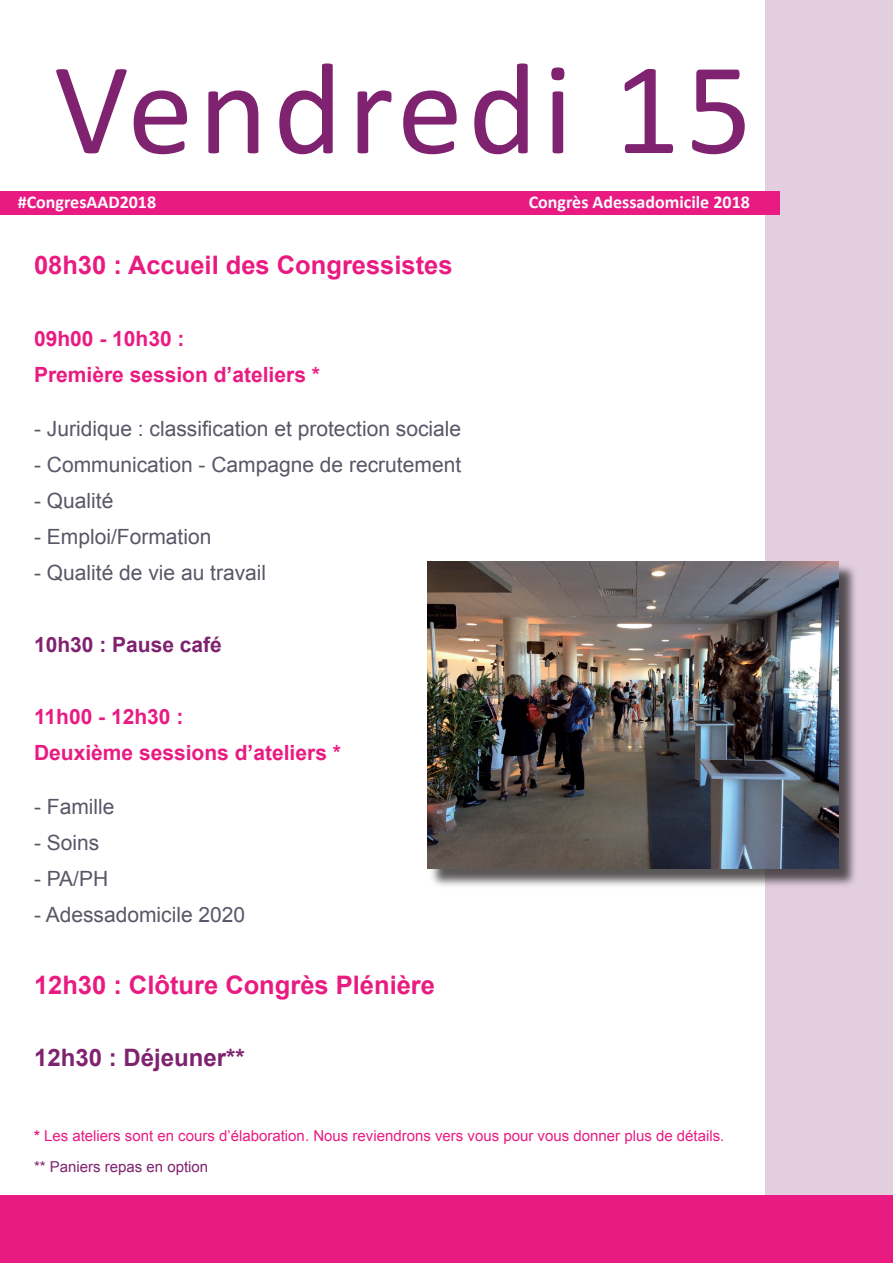
<style>
.page{position:relative;width:893px;height:1263px;background:#fff}
.page>*{position:absolute;margin:0;border:0;box-sizing:border-box;transform-origin:0 0}
.t1{font:132px "Calibri";letter-spacing:.04em;color:#7f226f}
.t2{font:700 25.5px "Arial";color:#e91b82}
.t3{font:700 24px "Arial";color:#7f226f}
.t4{font:21px "Arial";color:#585767}
.t5{font:700 21px/36px "Arial";color:#e91b82}
.t6{font:700 21px "Arial";color:#7f226f}
.t7{font:700 18px "Calibri";color:#f4fbfd}
.t8{font:700 18px "Calibri";color:#fcfefe}
.t9{font:15px/31.5px "Arial";color:#e91b82}
.s1{font-weight:700}
.s2{color:#7f226f}
</style>
<div class="page">
<div style="left:765px;top:0;width:128px;height:1263px;background:#e2cedf"></div>
<div style="left:0;top:1195px;width:893px;height:68px;background:#e91b82"></div>
<div style="left:0;top:191px;width:780px;height:24px;background:#e91b82"></div>
<div style="left:429px;top:563px;width:429px;height:326px;background:#231f20;opacity:.75"></div>
<img style="left:427px;top:561px;width:412px;height:308px">
<h1 class="t1" style="left:54px;top:26px;width:700px">Vendredi 15</h1>
<p class="t8" style="left:18px;top:190px;width:140px">#CongresAAD2018</p>
<p class="t7" style="left:529px;top:190px;width:223px">Congrès Adessadomicile 2018</p>
<p class="t2" style="left:34px;top:248px;width:420px">08h30 : Accueil des Congressistes</p>
<p class="t5" style="left:34px;top:321px;width:287px">09h00 - 10h30 :<br>Première session d’ateliers *</p>
<p class="t4" style="left:34px;top:415px;width:429px">- Juridique : classification et protection sociale</p>
<p class="t4" style="left:34px;top:451px;width:429px">- Communication - Campagne de recrutement</p>
<p class="t4" style="left:34px;top:487px;width:81px">- Qualité</p>
<p class="t4" style="left:34px;top:523px;width:179px">- Emploi/Formation</p>
<p class="t4" style="left:34px;top:559px;width:234px">- Qualité de vie au travail</p>
<p class="t6" style="left:34px;top:630px;width:189px">10h30 : Pause café</p>
<p class="t5" style="left:34px;top:699px;width:308px">11h00 - 12h30 :<br>Deuxième sessions d’ateliers *</p>
<p class="t4" style="left:34px;top:793px;width:82px">- Famille</p>
<p class="t4" style="left:34px;top:829px;width:67px">- Soins</p>
<p class="t4" style="left:34px;top:865px;width:76px">- PA/PH</p>
<p class="t4" style="left:34px;top:901px;width:213px">- Adessadomicile 2020</p>
<p class="t2" style="left:34px;top:968px;width:403px">12h30 : Clôture Congrès Plénière</p>
<p class="t3" style="left:34px;top:1041px;width:212px">12h30 : Déjeuner**</p>
<p class="t9" style="left:34px;top:1120px;width:692px"><span class="s1">*</span> Les ateliers sont en cours d’élaboration. Nous reviendrons vers vous pour vous donner plus de détails. <span class="s2">** Paniers repas en option</span></p>
</div>
